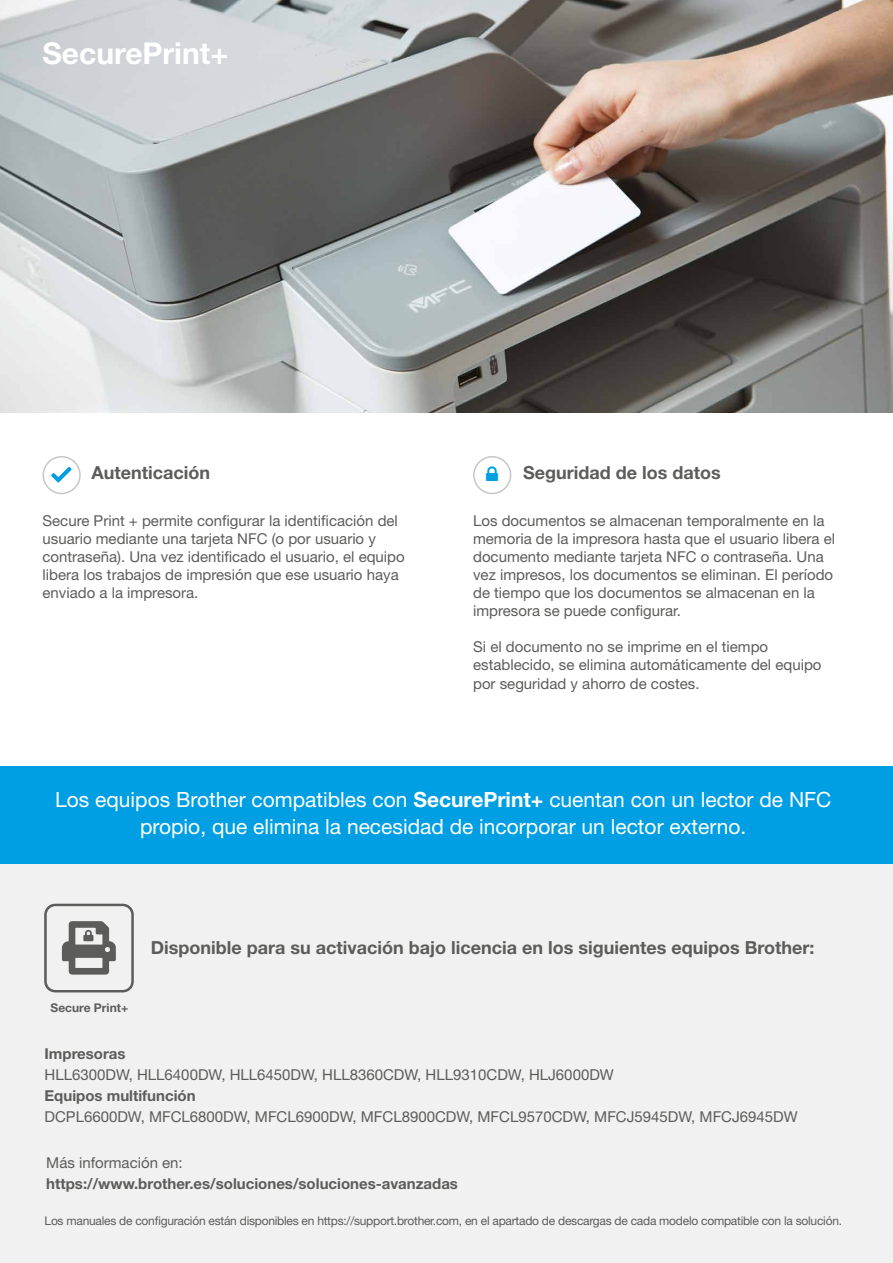
<style>
.page{position:relative;width:893px;height:1263px;background:#fff}
.page>*{position:absolute;margin:0;border:0;box-sizing:border-box;transform-origin:0 0}
.t1{font:700 30px "Helvetica Neue LT Std";color:#fff}
.t2{font:21px/27px "Helvetica Neue LT Std";color:#fff;text-align:center}
.t3{font:700 18px "Helvetica Neue LT Std";color:#5c5c5b}
.t4{font:15px/18px "Helvetica Neue LT Std";color:#5c5c5b}
.t5{font:700 15px "Helvetica Neue LT Std";color:#5c5c5b}
.t6{font:12px "Helvetica Neue LT Std";letter-spacing:-.02em;color:#5c5c5b}
.t7{font:700 12px "Helvetica Neue LT Std";color:#5c5c5b}
.s1{font-weight:700}
</style>
<div class="page">
<img style="left:0;top:0;width:893px;height:413px">
<div style="left:0;top:840px;width:893px;height:423px;background:#f1f1f1"></div>
<div style="left:0;top:766px;width:893px;height:98px;background:#009fe3"></div>
<svg style="left:44px;top:904px;width:90px;height:88px"></svg>
<div style="left:473px;top:456px;width:38px;height:38px;border:2px solid #c6c6c6;border-radius:50%"></div>
<div style="left:43px;top:456px;width:38px;height:38px;border:2px solid #c6c6c6;border-radius:50%"></div>
<svg style="left:51px;top:467px;width:20px;height:16px"></svg>
<h1 class="t1" style="left:43px;top:35px;width:187px">SecurePrint+</h1>
<p class="t3" style="left:91px;top:462px;width:120px">Autenticación</p>
<p class="t3" style="left:523px;top:462px;width:199px">Seguridad de los datos</p>
<p class="t4" style="left:43px;top:512px;width:364px">Secure Print + permite configurar la identificación del usuario mediante una tarjeta NFC (o por usuario y contraseña). Una vez identificado el usuario, el equipo libera los trabajos de impresión que ese usuario haya enviado a la impresora.</p>
<p class="t4" style="left:473px;top:512px;width:364px">Los documentos se almacenan temporalmente en la memoria de la impresora hasta que el usuario libera el documento mediante tarjeta NFC o contraseña. Una vez impresos, los documentos se eliminan. El período de tiempo que los documentos se almacenan en la impresora se puede configurar.</p>
<p class="t4" style="left:473px;top:638px;width:350px">Si el documento no se imprime en el tiempo establecido, se elimina automáticamente del equipo por seguridad y ahorro de costes.</p>
<h2 class="t2" style="left:55px;top:786px;width:778px">Los equipos Brother compatibles con <span class="s1">SecurePrint+</span> cuentan con un lector de NFC propio, que elimina la necesidad de incorporar un lector externo.</h2>
<p class="t7" style="left:51px;top:1000px;width:79px">Secure Print+</p>
<p class="t3" style="left:151px;top:936px;width:665px">Disponible para su activación bajo licencia en los siguientes equipos Brother:</p>
<p class="t5" style="left:45px;top:1044px;width:83px">Impresoras</p>
<p class="t4" style="left:45px;top:1065px;width:571px">HLL6300DW, HLL6400DW, HLL6450DW, HLL8360CDW, HLL9310CDW, HLJ6000DW</p>
<p class="t5" style="left:45px;top:1086px;width:153px">Equipos multifunción</p>
<p class="t4" style="left:45px;top:1107px;width:755px">DCPL6600DW, MFCL6800DW, MFCL6900DW, MFCL8900CDW, MFCL9570CDW, MFCJ5945DW, MFCJ6945DW</p>
<p class="t4" style="left:46px;top:1153px;width:138px">Más información en:</p>
<p class="t5" style="left:46px;top:1174px;width:413px">https://www.brother.es/soluciones/soluciones-avanzadas</p>
<p class="t6" style="left:45px;top:1213px;width:799px">Los manuales de configuración están disponibles en https://support.brother.com, en el apartado de descargas de cada modelo compatible con la solución.</p>
</div>
